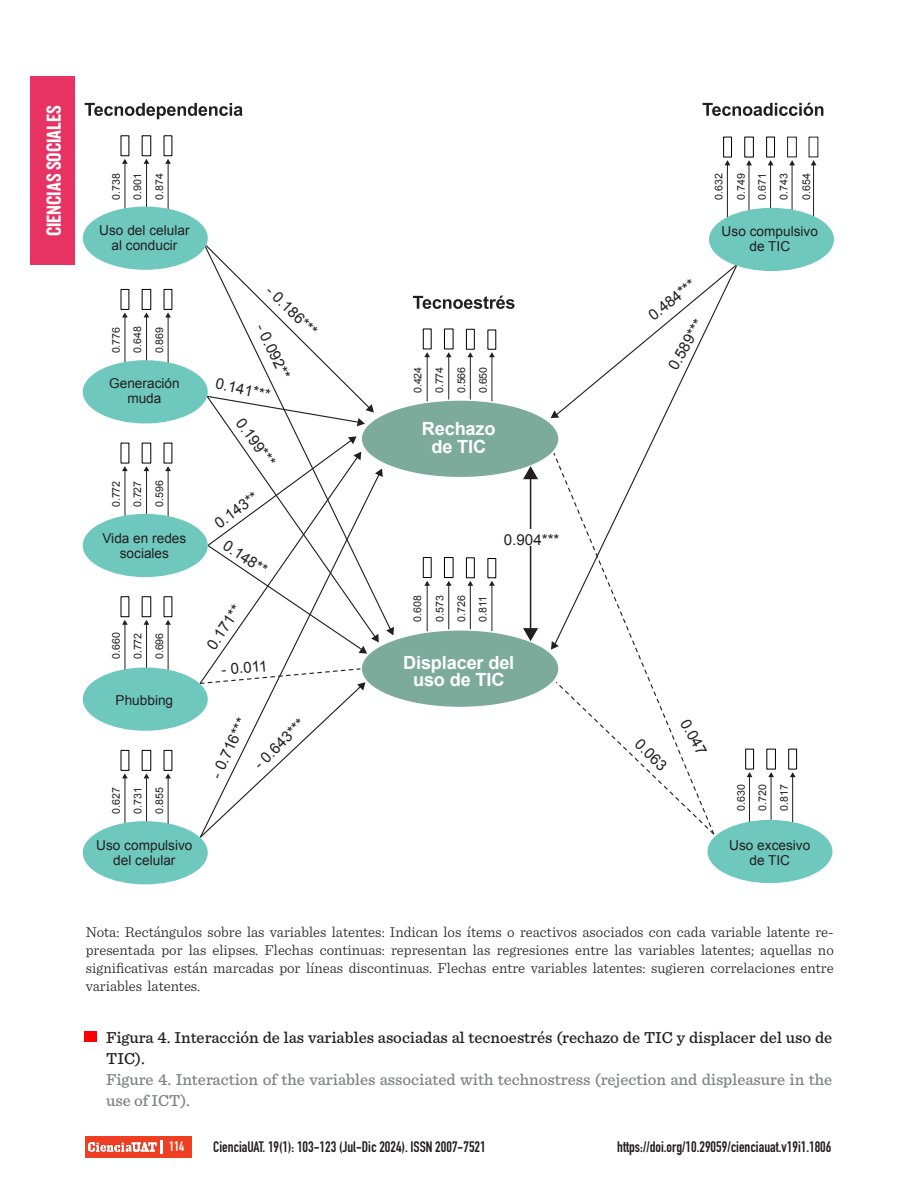
<style>
.page{position:relative;width:918px;height:1188px;background:#fff}
.page>*{position:absolute;margin:0;border:0;box-sizing:border-box;transform-origin:0 0}
.t1{font:21px "Knockout HTF49 Liteweight";color:#fff}
.t2{font:700 18.15px/17.4px "Arial";letter-spacing:-.01em;color:#fff;text-align:center}
.Titulo_español{font:500 16.5px/21px "Sentinel";color:#808285}
.Titulo_español-2{font:500 16.5px/21px "Sentinel";color:#231f20}
.t3{font:15.15px "Arial";color:#231f20}
.text-tabla_1_columna{font:300 15px/18px "Sentinel";color:#231f20;text-align:justify}
.t4{font:700 15px "DIN Condensed";color:#231f20}
.t5{font:13.65px/15.1px "Arial";color:#231f20;text-align:center}
.t6{font:700 13.5px "DIN Condensed";color:#fff}
.t7{font:10.65px/21.6px "Arial";color:#231f20;text-align:justify}
</style>
<div class="page">
<div style="left:85px;top:1136px;width:107px;height:22px;background:#ef3e22"></div>
<svg style="left:160px;top:1140px;width:2px;height:13px"></svg>
<img style="left:88px;top:1142px;width:69px;height:10px">
<div style="left:31px;top:77px;width:44px;height:188px;background:#e63363"></div>
<div style="left:85px;top:1031px;width:12px;height:11px;background:#f00"></div>
<svg style="left:85px;top:103px;width:158px;height:16px"></svg>
<svg style="left:413px;top:296px;width:102px;height:13px"></svg>
<svg style="left:703px;top:103px;width:120px;height:13px"></svg>
<svg style="left:198px;top:245px;width:196px;height:594px"></svg>
<svg style="left:553px;top:264px;width:184px;height:188px"></svg>
<svg style="left:552px;top:452px;width:98px;height:229px"></svg>
<svg style="left:556px;top:681px;width:159px;height:154px"></svg>
<hr style="left:125px;top:163px;width:1px;height:52px;background:#231f20">
<hr style="left:146px;top:163px;width:1px;height:52px;background:#231f20">
<hr style="left:168px;top:163px;width:1px;height:52px;background:#231f20">
<svg style="left:120px;top:135px;width:53px;height:29px"></svg>
<div style="left:83px;top:207px;width:125px;height:63px;background:#6ec8be;border-radius:50%"></div>
<hr style="left:125px;top:317px;width:1px;height:51px;background:#231f20">
<hr style="left:146px;top:317px;width:1px;height:51px;background:#231f20">
<hr style="left:168px;top:317px;width:1px;height:51px;background:#231f20">
<svg style="left:120px;top:289px;width:53px;height:28px"></svg>
<div style="left:83px;top:360px;width:125px;height:63px;background:#6ec8be;border-radius:50%"></div>
<hr style="left:125px;top:470px;width:1px;height:52px;background:#231f20">
<hr style="left:146px;top:470px;width:1px;height:52px;background:#231f20">
<hr style="left:168px;top:470px;width:1px;height:52px;background:#231f20">
<svg style="left:120px;top:442px;width:53px;height:29px"></svg>
<div style="left:83px;top:514px;width:125px;height:63px;background:#6ec8be;border-radius:50%"></div>
<hr style="left:125px;top:624px;width:1px;height:52px;background:#231f20">
<hr style="left:146px;top:624px;width:1px;height:52px;background:#231f20">
<hr style="left:168px;top:624px;width:1px;height:52px;background:#231f20">
<svg style="left:120px;top:596px;width:53px;height:29px"></svg>
<div style="left:83px;top:668px;width:125px;height:63px;background:#6ec8be;border-radius:50%"></div>
<hr style="left:125px;top:778px;width:1px;height:51px;background:#231f20">
<hr style="left:146px;top:778px;width:1px;height:51px;background:#231f20">
<hr style="left:168px;top:778px;width:1px;height:51px;background:#231f20">
<svg style="left:120px;top:750px;width:53px;height:28px"></svg>
<div style="left:83px;top:821px;width:125px;height:63px;background:#6ec8be;border-radius:50%"></div>
<hr style="left:749px;top:776px;width:1px;height:52px;background:#231f20">
<hr style="left:771px;top:776px;width:1px;height:52px;background:#231f20">
<hr style="left:792px;top:776px;width:1px;height:52px;background:#231f20">
<svg style="left:745px;top:748px;width:52px;height:29px"></svg>
<div style="left:707px;top:820px;width:125px;height:63px;background:#6ec8be;border-radius:50%"></div>
<hr style="left:427px;top:356px;width:1px;height:51px;background:#231f20">
<hr style="left:448px;top:356px;width:1px;height:51px;background:#231f20">
<hr style="left:470px;top:356px;width:1px;height:51px;background:#231f20">
<hr style="left:492px;top:356px;width:1px;height:51px;background:#231f20">
<svg style="left:423px;top:328px;width:74px;height:29px"></svg>
<div style="left:361px;top:400px;width:198px;height:78px;background:#7caa9b;border-radius:50%"></div>
<div style="left:360px;top:399px;width:200px;height:79px;border:2px solid #fff;border-radius:50%"></div>
<hr style="left:427px;top:585px;width:1px;height:50px;background:#231f20">
<hr style="left:448px;top:585px;width:1px;height:50px;background:#231f20">
<hr style="left:470px;top:585px;width:1px;height:50px;background:#231f20">
<hr style="left:492px;top:585px;width:1px;height:50px;background:#231f20">
<svg style="left:423px;top:557px;width:74px;height:29px"></svg>
<div style="left:361px;top:630px;width:198px;height:78px;background:#7caa9b;border-radius:50%"></div>
<div style="left:360px;top:629px;width:200px;height:79px;border:2px solid #fff;border-radius:50%"></div>
<hr style="left:727px;top:164px;width:1px;height:55px;background:#231f20">
<hr style="left:749px;top:164px;width:1px;height:55px;background:#231f20">
<hr style="left:770px;top:164px;width:1px;height:55px;background:#231f20">
<svg style="left:723px;top:136px;width:52px;height:29px"></svg>
<hr style="left:792px;top:164px;width:1px;height:55px;background:#231f20">
<svg style="left:789px;top:160px;width:6px;height:5px"></svg>
<hr style="left:813px;top:164px;width:1px;height:55px;background:#231f20">
<svg style="left:811px;top:160px;width:6px;height:5px"></svg>
<div style="left:787px;top:137px;width:10px;height:20px;border:1px solid #231f20"></div>
<hr style="left:530px;top:477px;width:1px;height:153px;background:#231f20">
<svg style="left:523px;top:466px;width:15px;height:13px"></svg>
<svg style="left:523px;top:628px;width:15px;height:13px"></svg>
<div style="left:495px;top:530px;width:71px;height:16px;background:#fff"></div>
<div style="left:709px;top:208px;width:125px;height:63px;background:#6ec8be;border-radius:50%"></div>
<h1 class="t1" style="left:43px;top:236px;width:132px;rotate:-90deg">CIENCIAS SOCIALES</h1>
<p class="t7" style="left:105px;top:200px;width:28px;rotate:-90deg">0.738<br>0.901<br>0.874</p>
<p class="t5" style="left:99px;top:222px;width:92px">Uso del celular al conducir</p>
<p class="t7" style="left:105px;top:353px;width:29px;rotate:-90deg">0.776<br>0.648<br>0.869</p>
<p class="t5" style="left:109px;top:376px;width:72px">Generación muda</p>
<p class="t7" style="left:105px;top:507px;width:29px;rotate:-90deg">0.772<br>0.727<br>0.596</p>
<p class="t5" style="left:102px;top:531px;width:85px">Vida en redes sociales</p>
<p class="t7" style="left:105px;top:659px;width:28px;rotate:-90deg">0.660<br>0.772<br>0.696</p>
<p class="t5" style="left:116px;top:693px;width:59px">Phubbing</p>
<p class="t7" style="left:105px;top:814px;width:28px;rotate:-90deg">0.627<br>0.731<br>0.855</p>
<p class="t3" style="left:275px;top:281px;width:66px;rotate:44deg">- 0.186***</p>
<p class="t3" style="left:269px;top:320px;width:60px;rotate:64deg">- 0.092**</p>
<p class="t3" style="left:218px;top:374px;width:57px;rotate:12deg">0.141***</p>
<p class="t3" style="left:248px;top:414px;width:57px;rotate:54deg">0.199***</p>
<p class="t3" style="left:211px;top:516px;width:51px;rotate:-36deg">0.143**</p>
<p class="t3" style="left:230px;top:535px;width:51px;rotate:34deg">0.148**</p>
<p class="t3" style="left:202px;top:642px;width:51px;rotate:-56deg">0.171**</p>
<p class="t3" style="left:221px;top:660px;width:48px;rotate:-5deg">- 0.011</p>
<p class="t3" style="left:206px;top:773px;width:66px;rotate:-65deg">- 0.716***</p>
<p class="t3" style="left:250px;top:760px;width:66px;rotate:-45deg">- 0.643***</p>
<p class="t7" style="left:407px;top:393px;width:28px;rotate:-90deg">0.424<br>0.774<br>0.566<br>0.650</p>
<p class="t2" style="left:422px;top:421px;width:75px">Rechazo de TIC</p>
<p class="t3" style="left:504px;top:529px;width:57px">0.904***</p>
<p class="t7" style="left:407px;top:622px;width:28px;rotate:-90deg">0.608<br>0.573<br>0.726<br>0.811</p>
<p class="t2" style="left:403px;top:654px;width:113px">Displacer del uso de TIC</p>
<p class="t7" style="left:708px;top:200px;width:28px;line-height:22.4px;rotate:-90deg">0.632<br>0.749</p>
<p class="t7" style="left:751px;top:200px;width:28px;line-height:22px;rotate:-90deg">0.671<br>0.743<br>0.654</p>
<p class="t3" style="left:644px;top:309px;width:57px;rotate:-39deg">0.484***</p>
<p class="t3" style="left:664px;top:363px;width:57px;rotate:-60deg">0.589***</p>
<p class="t5" style="left:722px;top:224px;width:98px">Uso compulsivo de TIC</p>
<p class="t3" style="left:645px;top:735px;width:39px;rotate:45deg">0.063</p>
<p class="t3" style="left:693px;top:716px;width:39px;rotate:61deg">0.047</p>
<p class="t7" style="left:731px;top:811px;width:28px;rotate:-90deg">0.630<br>0.720<br>0.817</p>
<p class="t5" style="left:96px;top:838px;width:98px">Uso compulsivo del celular</p>
<p class="t5" style="left:729px;top:838px;width:83px">Uso excesivo de TIC</p>
<p class="text-tabla_1_columna" style="left:86px;top:922px;width:750px">Nota: Rectángulos sobre las variables latentes: Indican los ítems o reactivos asociados con cada variable latente re-</p>
<p class="text-tabla_1_columna" style="left:86px;top:940px;width:750px">presentada por las elipses. Flechas continuas: representan las regresiones entre las variables latentes; aquellas no significativas están marcadas por líneas discontinuas. Flechas entre variables latentes: sugieren correlaciones entre variables latentes.</p>
<p class="Titulo_español-2" style="left:106px;top:1026px;width:727px">Figura 4. Interacción de las variables asociadas al tecnoestrés (rechazo de TIC y displacer del uso de<br>TIC).</p>
<p class="Titulo_español" style="left:106px;top:1068px;width:728px">Figure 4. Interaction of the variables associated with technostress (rejection and displeasure in the use of ICT).</p>
<p class="t6" style="left:169px;top:1138px;width:17px">114</p>
<p class="t4" style="left:213px;top:1137px;width:274px">CienciaUAT. 19(1): 103-123 (Jul-Dic 2024). ISSN 2007-7521</p>
<p class="t4" style="left:617px;top:1137px;width:216px">https://doi.org/10.29059/cienciauat.v19i1.1806</p>
</div>
